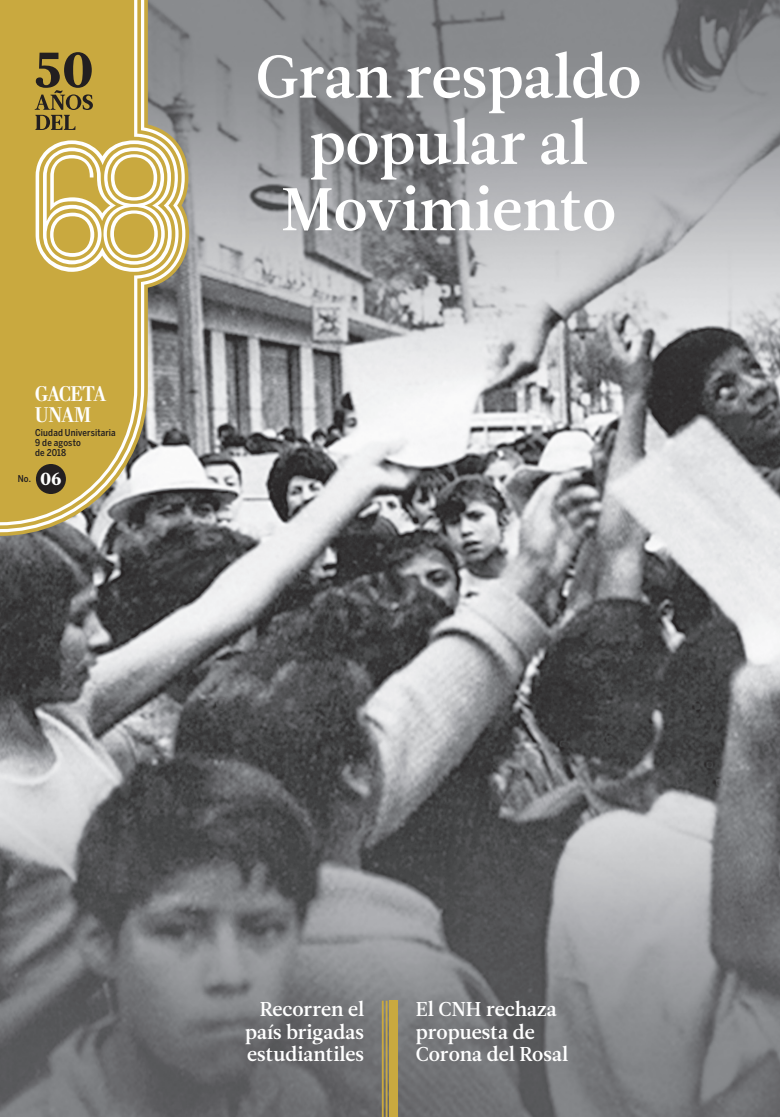
<style>
.page{position:relative;width:780px;height:1117px;background:#fff}
.page>*{position:absolute;margin:0;border:0;box-sizing:border-box;transform-origin:0 0}
.Cabeza_principal_68{font:60px/66.2px "Leitura News Roman 3";color:#fff;text-align:center}
._3_2_Cabeza_Llamado{font:700 21.25px "Stilson";letter-spacing:-.005em;color:#fff}
.Cabeza_secundaria_68{font:20px/22.5px "Leitura News Roman 3";color:#fff;text-align:justify}
._3_2_Cabeza_Llamado-2{font:18.75px "Leitura News Roman 4";color:#fff}
.t1{font:500 9.38px "Benton Sans Cond";letter-spacing:.015em;color:#231f20}
</style>
<div class="page">
<img style="left:0;top:0;width:779px;height:1116px">
<svg style="left:0;top:0;width:189px;height:535px;background:#8d8a81"></svg>
<div style="left:389px;top:1000px;width:9px;height:116px;background:#c9a93f"></div>
<hr style="left:382px;top:1000px;width:1px;height:116px;background:#c9a93f">
<hr style="left:385px;top:1000px;width:2px;height:116px;background:#c9a93f">
<svg style="left:0;top:0;width:185px;height:532px;background:#bfa962"></svg>
<p class="_3_2_Cabeza_Llamado" style="left:35px;top:381px;width:72px">GACETA</p>
<p class="_3_2_Cabeza_Llamado" style="left:35px;top:402px;width:57px">UNAM</p>
<p class="t1" style="left:35px;top:426px;width:82px">Ciudad Universitaria</p>
<p class="t1" style="left:35px;top:436px;width:47px">9 de agosto</p>
<p class="t1" style="left:35px;top:446px;width:32px">de 2018</p>
<p class="t1" style="left:18px;top:473px;width:15px">No.</p>
<p class="_3_2_Cabeza_Llamado-2" style="left:40px;top:467px;width:23px">06</p>
<p class="Cabeza_principal_68" style="left:256px;top:45px;width:387px">Gran respaldo popular al<br>Movimiento</p>
<p class="Cabeza_secundaria_68" style="left:245px;top:997px;width:120px;text-indent:15px">Recorren el país brigadas estudiantiles</p>
<p class="Cabeza_secundaria_68" style="left:416px;top:997px;width:154px;text-align:left">El CNH rechaza propuesta de<br>Corona del Rosal</p>
</div>
